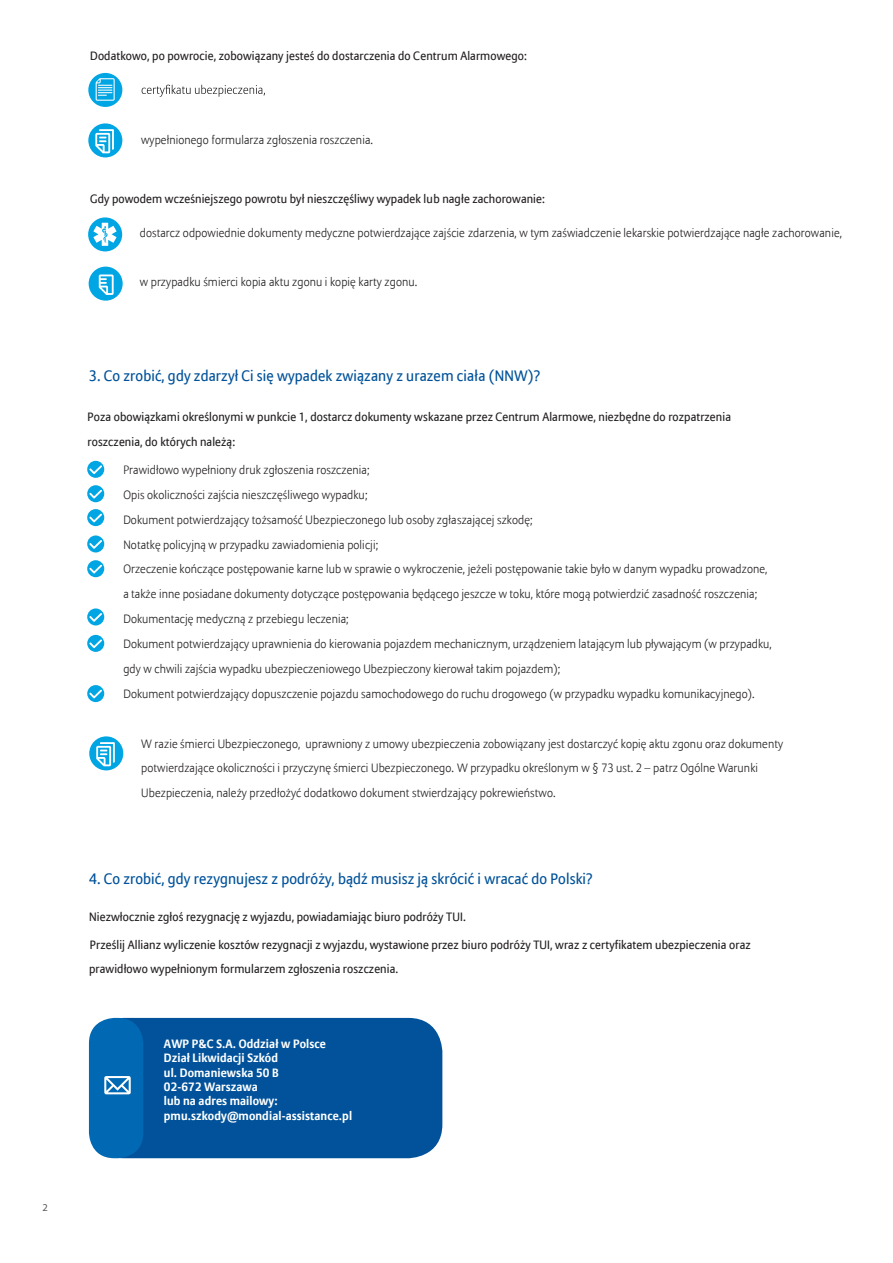
<style>
.page{position:relative;width:893px;height:1263px;background:#fff}
.page>*{position:absolute;margin:0;border:0;box-sizing:border-box;transform-origin:0 0}
.t1{font:15px "Allianz Sans";letter-spacing:.01em;color:#01529a}
.t2{font:300 12px/24.9px "Allianz Sans";letter-spacing:.01em;color:#231f20}
.t3{font:12px/24.9px "Allianz Sans";letter-spacing:.01em;color:#231f20}
.t4{font:700 12px/14.4px "Allianz Sans";letter-spacing:.01em;color:#fff}
.t5{font:10.5px "Myriad Pro";color:#57585a}
</style>
<div class="page">
<div style="left:87px;top:461px;width:17px;height:17px;background:#00a5e3;border-radius:50%"></div>
<svg style="left:89px;top:465px;width:13px;height:9px"></svg>
<div style="left:89px;top:736px;width:34px;height:34px;background:#00a5e3;border-radius:50%"></div>
<svg style="left:96px;top:742px;width:19px;height:24px"></svg>
<svg style="left:142px;top:85px;width:123px;height:12px"></svg>
<div style="left:88px;top:73px;width:34px;height:34px;background:#00a5e3;border-radius:50%"></div>
<svg style="left:96px;top:78px;width:19px;height:23px"></svg>
<div style="left:88px;top:123px;width:34px;height:34px;background:#00a5e3;border-radius:50%"></div>
<svg style="left:95px;top:129px;width:19px;height:24px"></svg>
<div style="left:88px;top:217px;width:34px;height:34px;background:#00a5e3;border-radius:50%"></div>
<svg style="left:93px;top:223px;width:24px;height:23px"></svg>
<div style="left:89px;top:267px;width:34px;height:34px;background:#00a5e3;border-radius:50%"></div>
<svg style="left:99px;top:274px;width:15px;height:21px"></svg>
<div style="left:87px;top:485px;width:17px;height:17px;background:#00a5e3;border-radius:50%"></div>
<svg style="left:89px;top:490px;width:13px;height:9px"></svg>
<div style="left:87px;top:509px;width:17px;height:17px;background:#00a5e3;border-radius:50%"></div>
<svg style="left:89px;top:514px;width:13px;height:8px"></svg>
<svg style="left:87px;top:535px;width:17px;height:17px"></svg>
<svg style="left:89px;top:540px;width:13px;height:9px"></svg>
<div style="left:87px;top:560px;width:17px;height:17px;background:#00a5e3;border-radius:50%"></div>
<svg style="left:89px;top:565px;width:13px;height:9px"></svg>
<svg style="left:87px;top:608px;width:17px;height:17px"></svg>
<svg style="left:89px;top:613px;width:13px;height:9px"></svg>
<div style="left:87px;top:635px;width:17px;height:17px;background:#00a5e3;border-radius:50%"></div>
<svg style="left:89px;top:639px;width:13px;height:9px"></svg>
<div style="left:87px;top:685px;width:17px;height:17px;background:#00a5e3;border-radius:50%"></div>
<svg style="left:89px;top:689px;width:13px;height:9px"></svg>
<div style="left:90px;top:1018px;width:352px;height:140px;background:#01529a;border-radius:34px"></div>
<div style="left:89px;top:1018px;width:54px;height:140px;background:#0168b3;border-radius:26px"></div>
<svg style="left:104px;top:1076px;width:27px;height:18px"></svg>
<p class="t5" style="left:43px;top:1201px;width:7px">2</p>
<p class="t3" style="left:90px;top:44px;width:438px">Dodatkowo, po powrocie, zobowiązany jesteś do dostarczenia do Centrum Alarmowego:</p>
<p class="t2" style="left:141px;top:128px;width:233px">wypełnionego formularza zgłoszenia roszczenia.</p>
<p class="t3" style="left:90px;top:187px;width:456px">Gdy powodem wcześniejszego powrotu był nieszczęśliwy wypadek lub nagłe zachorowanie:</p>
<p class="t2" style="left:140px;top:221px;width:704px">dostarcz odpowiednie dokumenty medyczne potwierdzające zajście zdarzenia, w tym zaświadczenie lekarskie potwierdzające nagłe zachorowanie,</p>
<p class="t2" style="left:140px;top:270px;width:279px">w przypadku śmierci kopia aktu zgonu i kopię karty zgonu.</p>
<p class="t1" style="left:89px;top:367px;width:453px">3. Co zrobić, gdy zdarzył Ci się wypadek związany z urazem ciała (NNW)?</p>
<p class="t3" style="left:88px;top:405px;width:645px">Poza obowiązkami określonymi w punkcie 1, dostarcz dokumenty wskazane przez Centrum Alarmowe, niezbędne do rozpatrzenia roszczenia, do których należą:</p>
<p class="t2" style="left:123px;top:458px;width:650px">Prawidłowo wypełniony druk zgłoszenia roszczenia;<br>Opis okoliczności zajścia nieszczęśliwego wypadku;<br>Dokument potwierdzający tożsamość Ubezpieczonego lub osoby zgłaszającej szkodę;<br>Notatkę policyjną w przypadku zawiadomienia policji;<br>Orzeczenie kończące postępowanie karne lub w sprawie o wykroczenie, jeżeli postępowanie takie było w danym wypadku prowadzone, a także inne posiadane dokumenty dotyczące postępowania będącego jeszcze w toku, które mogą potwierdzić zasadność roszczenia; Dokumentację medyczną z przebiegu leczenia;<br>Dokument potwierdzający uprawnienia do kierowania pojazdem mechanicznym, urządzeniem latającym lub pływającym (w przypadku, gdy w chwili zajścia wypadku ubezpieczeniowego Ubezpieczony kierował takim pojazdem);<br>Dokument potwierdzający dopuszczenie pojazdu samochodowego do ruchu drogowego (w przypadku wypadku komunikacyjnego).</p>
<p class="t2" style="left:141px;top:731px;width:643px">W razie śmierci Ubezpieczonego, uprawniony z umowy ubezpieczenia zobowiązany jest dostarczyć kopię aktu zgonu oraz dokumenty potwierdzające okoliczności i przyczynę śmierci Ubezpieczonego. W przypadku określonym w § 73 ust. 2 – patrz Ogólne Warunki<br>Ubezpieczenia, należy przedłożyć dodatkowo dokument stwierdzający pokrewieństwo.</p>
<p class="t1" style="left:89px;top:869px;width:505px">4. Co zrobić, gdy rezygnujesz z podróży, bądź musisz ją skrócić i wracać do Polski?</p>
<p class="t3" style="left:89px;top:905px;width:378px">Niezwłocznie zgłoś rezygnację z wyjazdu, powiadamiając biuro podróży TUI.</p>
<p class="t3" style="left:89px;top:933px;width:663px;line-height:23.9px">Prześlij Allianz wyliczenie kosztów rezygnacji z wyjazdu, wystawione przez biuro podróży TUI, wraz z certyfikatem ubezpieczenia oraz prawidłowo wypełnionym formularzem zgłoszenia roszczenia.</p>
<p class="t4" style="left:164px;top:1037px;width:190px">AWP P&amp;C S.A. Oddział w Polsce<br>Dział Likwidacji Szkód<br>ul. Domaniewska 50 B<br>02-672 Warszawa<br>lub na adres mailowy: pmu.szkody@mondial-assistance.pl</p>
</div>
